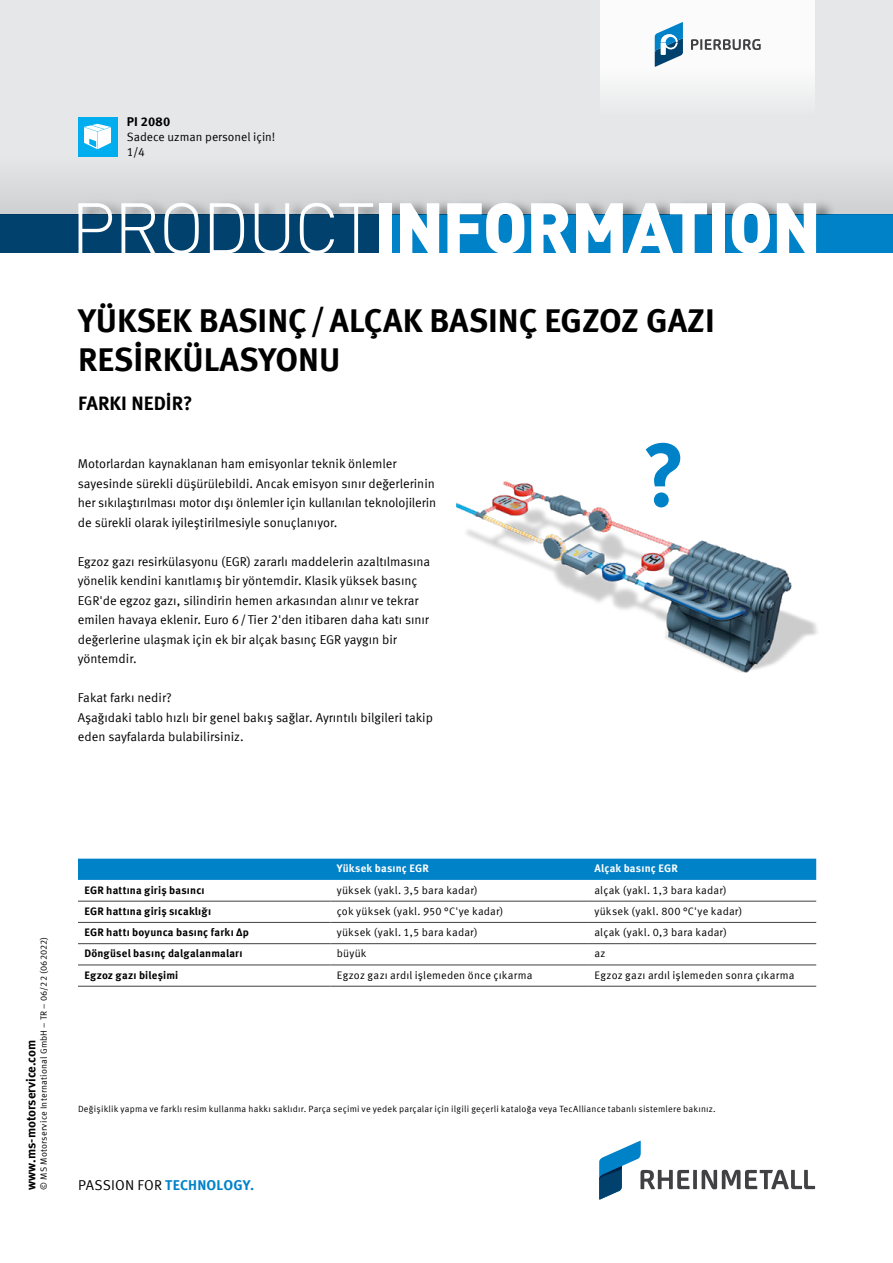
<style>
.page{position:relative;width:893px;height:1263px;background:#fff}
.page>*{position:absolute;margin:0;border:0;box-sizing:border-box;transform-origin:0 0}
.t1{font:700 90px "Meta Offc Pro";color:#0082c8}
.t2{font:900 70.5px "DIN Offc";letter-spacing:-.025em;color:#fff}
.t3{font:700 33px/39px "Meta Offc Pro";color:#000}
.t4{font:700 19.5px "Meta Offc Pro";color:#000}
.t5{font:700 14.25px "Meta Offc Pro";letter-spacing:.01em;color:#0082c8}
.t6{font:12.75px/19.5px "Meta Offc Pro Norm";color:#000}
.t7{font:700 12.75px "Meta Offc Pro";color:#000}
.t8{font:12px "Meta Offc Pro Norm";color:#000}
.t9{font:10.8px "Meta Offc Pro Norm";letter-spacing:.015em;color:#000}
.t10{font:700 10.8px "Meta Offc Pro";letter-spacing:.015em;color:#000}
.t11{font:700 10.8px "Meta Offc Pro";letter-spacing:.015em;color:#fff}
.t12{font:9px "Meta Offc Pro Norm";letter-spacing:.025em;color:#000}
.s1{font-weight:300}
.s2{font-family:"Meta Offc Pro Norm";font-weight:400;color:#000}
</style>
<div class="page">
<div style="left:0;top:0;width:893px;height:224px;background:#e6e7e8"></div>
<div style="left:0;top:214px;width:893px;height:39px;background:#00416e"></div>
<div style="left:386px;top:214px;width:507px;height:39px;background:#0082c8"></div>
<div style="left:0;top:156px;width:893px;height:58px;background:#dcdedf"></div>
<div style="left:80px;top:198px;width:756px;height:16px;background:#000;opacity:.4"></div>
<div style="left:78px;top:117px;width:39px;height:39px;background:#00aeef"></div>
<svg style="left:84px;top:124px;width:27px;height:25px"></svg>
<div style="left:600px;top:0;width:215px;height:117px;background:linear-gradient(to bottom,#fff,#edeeef)"></div>
<svg style="left:691px;top:39px;width:70px;height:11px"></svg>
<svg style="left:655px;top:22px;width:28px;height:45px"></svg>
<svg style="left:599px;top:1141px;width:216px;height:58px"></svg>
<img style="left:456px;top:481px;width:362px;height:192px">
<div style="left:78px;top:859px;width:738px;height:21px;background:#0082c8"></div>
<hr style="left:78px;top:901px;width:252px;height:1px;background:#414042">
<hr style="left:330px;top:901px;width:258px;height:1px;background:#414042">
<hr style="left:588px;top:901px;width:228px;height:1px;background:#414042">
<hr style="left:78px;top:922px;width:252px;height:1px;background:#414042">
<hr style="left:330px;top:922px;width:258px;height:1px;background:#414042">
<hr style="left:588px;top:922px;width:228px;height:1px;background:#414042">
<hr style="left:78px;top:943px;width:252px;height:1px;background:#414042">
<hr style="left:330px;top:943px;width:258px;height:1px;background:#414042">
<hr style="left:588px;top:943px;width:228px;height:1px;background:#414042">
<hr style="left:78px;top:964px;width:252px;height:1px;background:#414042">
<hr style="left:78px;top:986px;width:252px;height:1px;background:#414042">
<hr style="left:330px;top:964px;width:258px;height:1px;background:#414042">
<hr style="left:330px;top:986px;width:258px;height:1px;background:#414042">
<hr style="left:588px;top:964px;width:228px;height:1px;background:#414042">
<hr style="left:588px;top:986px;width:228px;height:1px;background:#414042">
<p class="t7" style="left:127px;top:111px;width:45px">PI 2080</p>
<p class="t8" style="left:127px;top:128px;width:150px">Sadece uzman personel için!</p>
<p class="t8" style="left:127px;top:143px;width:20px">1/4</p>
<h2 class="t2" style="left:71px;top:181px;width:752px"><span class="s1">PRODUCT</span>INFORMATION</h2>
<h3 class="t3" style="left:78px;top:298px;width:638px">YÜKSEK BASINÇ/ALÇAK BASINÇ EGZOZ GAZI<br>RESIRKÜLASYONU</h3>
<h3 class="t4" style="left:78px;top:387px;width:116px">FARKI NEDIR?</h3>
<p class="t6" style="left:78px;top:453px;width:360px">Motorlardan kaynaklanan ham emisyonlar teknik önlemler sayesinde sürekli düşürülebildi. Ancak emisyon sınır değerlerinin her sıkılaştırılması motor dışı önlemler için kullanılan teknolojilerin de sürekli olarak iyileştirilmesiyle sonuçlanıyor.</p>
<p class="t6" style="left:78px;top:551px;width:354px">Egzoz gazı resirkülasyonu (EGR) zararlı maddelerin azaltılmasına yönelik kendini kanıtlamış bir yöntemdir. Klasik yüksek basınç EGR'de egzoz gazı, silindirin hemen arkasından alınır ve tekrar emilen havaya eklenir. Euro 6/Tier 2'den itibaren daha katı sınır değerlerine ulaşmak için ek bir alçak basınç EGR yaygın bir yöntemdir.</p>
<p class="t6" style="left:78px;top:687px;width:357px">Fakat farkı nedir?<br>Aşağıdaki tablo hızlı bir genel bakış sağlar. Ayrıntılı bilgileri takip eden sayfalarda bulabilirsiniz.</p>
<h1 class="t1" style="left:642px;top:405px;width:45px">?</h1>
<p class="t12" style="left:37px;top:1189px;width:255px;rotate:-90deg">© MS Motorservice International GmbH – TR – 06/22 (062022)</p>
<p class="t7" style="left:21px;top:1189px;width:151px;rotate:-90deg">www.ms-motorservice.com</p>
<p class="t11" style="left:337px;top:860px;width:94px">Yüksek basınç EGR</p>
<p class="t11" style="left:594px;top:860px;width:85px">Alçak basınç EGR</p>
<p class="t10" style="left:84px;top:881px;width:122px">EGR hattına giriş basıncı</p>
<p class="t9" style="left:337px;top:881px;width:142px">yüksek (yakl. 3,5 bara kadar)</p>
<p class="t9" style="left:594px;top:881px;width:134px">alçak (yakl. 1,3 bara kadar)</p>
<p class="t10" style="left:84px;top:902px;width:128px">EGR hattına giriş sıcaklığı</p>
<p class="t9" style="left:337px;top:903px;width:168px">çok yüksek (yakl. 950 °C'ye kadar)</p>
<p class="t9" style="left:594px;top:903px;width:149px">yüksek (yakl. 800 °C'ye kadar)</p>
<p class="t10" style="left:84px;top:924px;width:166px">EGR hattı boyunca basınç farkı Δp</p>
<p class="t9" style="left:337px;top:924px;width:142px">yüksek (yakl. 1,5 bara kadar)</p>
<p class="t9" style="left:594px;top:924px;width:134px">alçak (yakl. 0,3 bara kadar)</p>
<p class="t10" style="left:84px;top:945px;width:160px">Döngüsel basınç dalgalanmaları</p>
<p class="t9" style="left:337px;top:945px;width:31px">büyük</p>
<p class="t9" style="left:594px;top:945px;width:13px">az</p>
<p class="t10" style="left:84px;top:966px;width:96px">Egzoz gazı bileşimi</p>
<p class="t9" style="left:337px;top:967px;width:197px">Egzoz gazı ardıl işlemeden önce çıkarma</p>
<p class="t9" style="left:594px;top:967px;width:202px">Egzoz gazı ardıl işlemeden sonra çıkarma</p>
<p class="t12" style="left:78px;top:1102px;width:639px">Değişiklik yapma ve farklı resim kullanma hakkı saklıdır. Parça seçimi ve yedek parçalar için ilgili geçerli kataloğa veya TecAlliance tabanlı sistemlere bakınız.</p>
<p class="t5" style="left:78px;top:1173px;width:178px"><span class="s2">PASSION FOR</span> TECHNOLOGY.</p>
</div>
